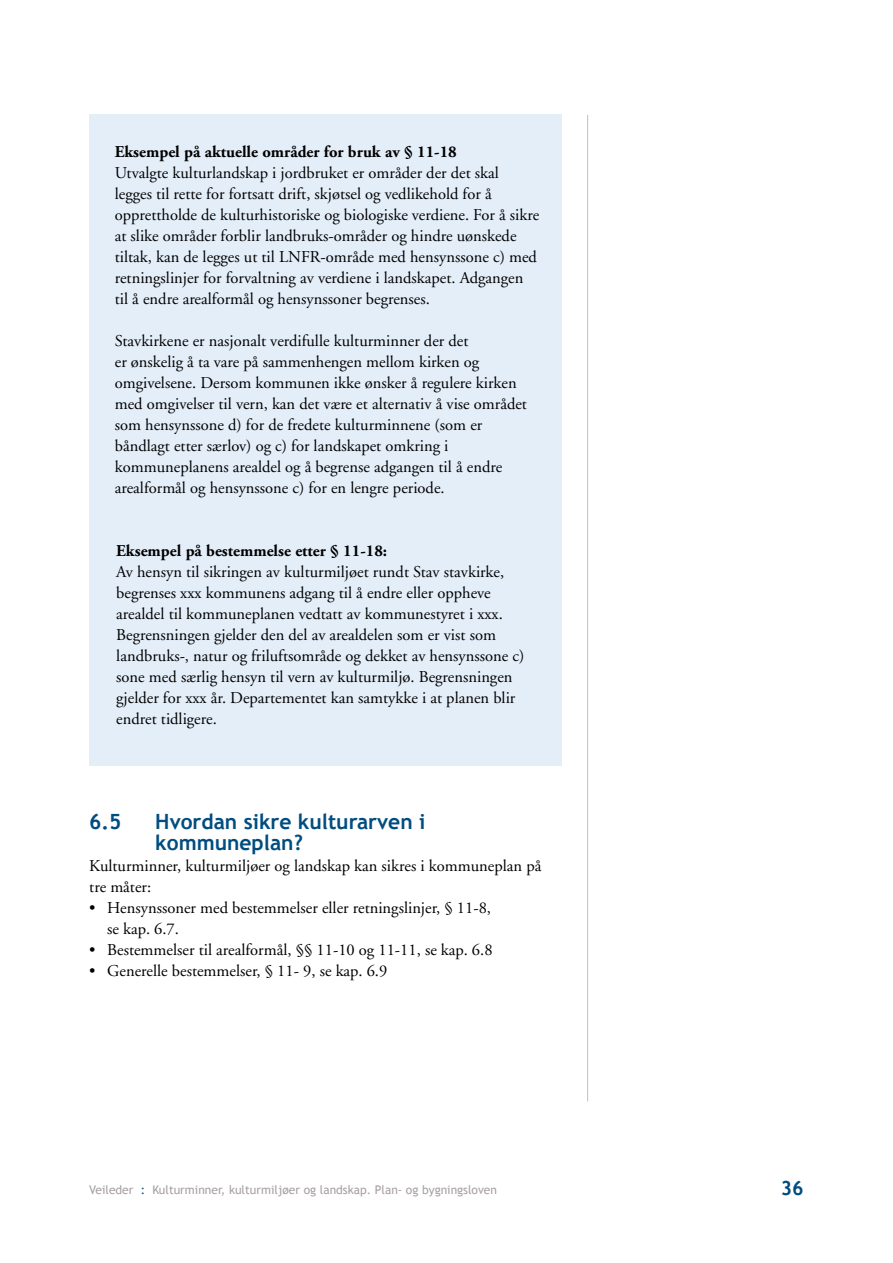
<style>
.page{position:relative;width:893px;height:1263px;background:#fff}
.page>*{position:absolute;margin:0;border:0;box-sizing:border-box;transform-origin:0 0}
.t1{font:700 21px/21px "Trebuchet MS";color:#004d80}
.t2{font:700 19.5px "Trebuchet MS";color:#004d80}
.t3{font:16.5px/21px "Adobe Garamond";color:#000}
.t4{font:700 16.5px "Adobe Garamond";color:#000}
.t5{font:12px "Trebuchet MS";color:#a79fa5}
.s1{color:#004d80}
</style>
<div class="page">
<hr style="left:587px;top:115px;width:1px;height:986px;background:#c0c0c0">
<div style="left:89px;top:115px;width:472px;height:651px;background:#e4eef9"></div>
<p class="t4" style="left:115px;top:143px;width:344px">Eksempel på aktuelle områder for bruk av § 11-18</p>
<p class="t3" style="left:115px;top:163px;width:426px">Utvalgte kulturlandskap i jordbruket er områder der det skal legges til rette for fortsatt drift, skjøtsel og vedlikehold for å opprettholde de kulturhistoriske og biologiske verdiene. For å sikre at slike områder forblir landbruks-områder og hindre uønskede tiltak, kan de legges ut til LNFR-område med hensynssone c) med retningslinjer for forvaltning av verdiene i landskapet. Adgangen til å endre arealformål og hensynssoner begrenses.</p>
<p class="t3" style="left:115px;top:331px;width:414px">Stavkirkene er nasjonalt verdifulle kulturminner der det<br>er ønskelig å ta vare på sammenhengen mellom kirken og omgivelsene. Dersom kommunen ikke ønsker å regulere kirken med omgivelser til vern, kan det være et alternativ å vise området som hensynssone d) for de fredete kulturminnene (som er båndlagt etter særlov) og c) for landskapet omkring i kommuneplanens arealdel og å begrense adgangen til å endre arealformål og hensynssone c) for en lengre periode.</p>
<p class="t4" style="left:116px;top:542px;width:272px">Eksempel på bestemmelse etter § 11-18:</p>
<p class="t3" style="left:116px;top:562px;width:410px">Av hensyn til sikringen av kulturmiljøet rundt Stav stavkirke, begrenses xxx kommunens adgang til å endre eller oppheve arealdel til kommuneplanen vedtatt av kommunestyret i xxx.<br>Begrensningen gjelder den del av arealdelen som er vist som landbruks-, natur og friluftsområde og dekket av hensynssone c) sone med særlig hensyn til vern av kulturmiljø. Begrensningen gjelder for xxx år. Departementet kan samtykke i at planen blir endret tidligere.</p>
<p class="t1" style="left:89px;top:811px;width:34px">6.5</p>
<p class="t1" style="left:155px;top:811px;width:271px">Hvordan sikre kulturarven i kommuneplan?</p>
<p class="t3" style="left:89px;top:856px;width:454px">Kulturminner, kulturmiljøer og landskap kan sikres i kommuneplan på tre måter:</p>
<p class="t3" style="left:107px;top:898px;width:385px;text-indent:-18px">• Hensynssoner med bestemmelser eller retningslinjer, § 11-8, se kap. 6.7.</p>
<p class="t3" style="left:89px;top:940px;width:405px">• Bestemmelser til arealformål, §§ 11-10 og 11-11, se kap. 6.8</p>
<p class="t3" style="left:89px;top:961px;width:299px">• Generelle bestemmelser, § 11- 9, se kap. 6.9</p>
<p class="t5" style="left:89px;top:1182px;width:409px">Veileder <span class="s1">:</span> Kulturminner, kulturmiljøer og landskap. Plan- og bygningsloven</p>
<p class="t2" style="left:781px;top:1176px;width:24px">36</p>
</div>
